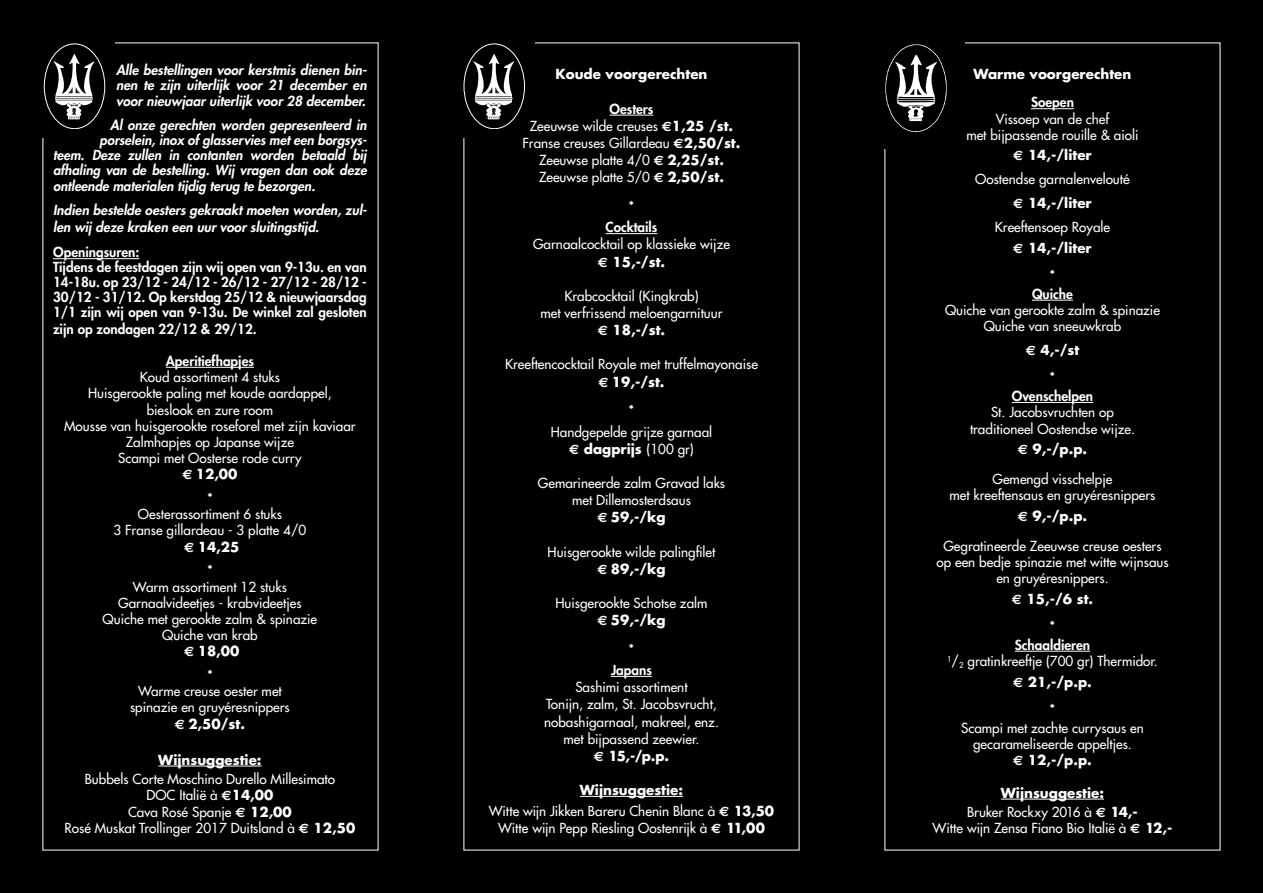
<style>
.page{position:relative;width:1263px;height:893px;background:#000}
.page>*{position:absolute;margin:0;border:0;box-sizing:border-box;transform-origin:0 0}
.t1{font:500 13.5px/16.2px "Futura Std";color:#fff;text-align:center}
.t2{font:italic 800 13.5px/15.6px "Futura Std";color:#fff;text-align:justify}
.t3{font:800 13.5px/15.3px "Futura Std";color:#fff}
.t4{font:700 13.5px/27px "Futura Std";color:#fff;text-align:center}
.s1{font-family:"Euro Sans";font-weight:700}
.s2{font-weight:700}
.s3{font-weight:800}
.s4{font-family:"Euro Sans"}
.s5{font-weight:500}
</style>
<div class="page">
<div style="left:880px;top:38px;width:85px;height:110px;background:#000"></div>
<img style="left:885px;top:44px;width:62px;height:89px">
<hr style="left:1031px;top:108px;width:43px;height:1px;background:#fff">
<hr style="left:1032px;top:300px;width:41px;height:1px;background:#fff">
<hr style="left:1012px;top:402px;width:81px;height:1px;background:#fff">
<hr style="left:1015px;top:651px;width:75px;height:1px;background:#fff">
<hr style="left:1001px;top:799px;width:103px;height:1px;background:#fff">
<div style="left:458px;top:38px;width:76px;height:100px;background:#000"></div>
<div style="left:464px;top:44px;width:61px;height:85px;border:1px solid #fff;border-radius:50%"></div>
<svg style="left:473px;top:54px;width:41px;height:65px"></svg>
<div style="left:38px;top:38px;width:77px;height:100px;background:#000"></div>
<div style="left:44px;top:44px;width:61px;height:85px;border:1px solid #fff;border-radius:50%"></div>
<svg style="left:53px;top:54px;width:41px;height:65px"></svg>
<hr style="left:610px;top:115px;width:43px;height:1px;background:#fff">
<hr style="left:606px;top:233px;width:51px;height:1px;background:#fff">
<hr style="left:611px;top:676px;width:41px;height:1px;background:#fff">
<hr style="left:580px;top:796px;width:103px;height:1px;background:#fff">
<hr style="left:53px;top:258px;width:86px;height:1px;background:#fff">
<hr style="left:166px;top:367px;width:88px;height:1px;background:#fff">
<hr style="left:158px;top:766px;width:104px;height:1px;background:#fff">
<p class="t2" style="left:116px;top:62px;width:252px">Alle bestellingen voor kerstmis dienen bin&shy;nen te zijn uiterlijk voor 21 december en voor nieuwjaar uiterlijk voor 28 december.</p>
<p class="t2" style="left:110px;top:118px;width:258px">Al onze gerechten worden gepresenteerd in</p>
<p class="t2" style="left:100px;top:133px;width:269px">porselein, inox of glasservies met een borgsys-</p>
<p class="t2" style="left:53px;top:148px;width:315px">teem. Deze zullen in contanten worden betaald bij</p>
<p class="t2" style="left:53px;top:163px;width:315px">afhaling van de bestelling. Wij vragen dan ook deze</p>
<p class="t2" style="left:53px;top:179px;width:264px">ontleende materialen tijdig terug te bezorgen.</p>
<p class="t2" style="left:53px;top:202px;width:315px;line-height:16.2px">Indien bestelde oesters gekraakt moeten worden, zul&shy;len wij deze kraken een uur voor sluitingstijd.</p>
<p class="t3" style="left:53px;top:245px;width:315px">Openingsuren:<br>Tijdens de feestdagen zijn wij open van 9-13u. en van 14-18u. op 23/12 - 24/12 - 26/12 - 27/12 - 28/12 - 30/12 - 31/12. Op kerstdag 25/12 &amp; nieuwjaarsdag 1/1 zijn wij open van 9-13u. De winkel zal gesloten zijn op zondagen 22/12 &amp; 29/12.</p>
<p class="t3" style="left:166px;top:353px;width:90px">Aperitiefhapjes</p>
<p class="t1" style="left:64px;top:369px;width:293px">Koud assortiment 4 stuks<br>Huisgerookte paling met koude aardappel, bieslook en zure room<br>Mousse van huisgerookte roseforel met zijn kaviaar<br>Zalmhapjes op Japanse wijze<br>Scampi met Oosterse rode curry<br><span class="s1">E</span> <span class="s2">12,00</span></p>
<p class="t1" style="left:114px;top:490px;width:194px">*<br>Oesterassortiment 6 stuks<br>3 Franse gillardeau - 3 platte 4/0<br><span class="s1">E</span> <span class="s2">14,25</span></p>
<p class="t1" style="left:103px;top:562px;width:216px">*<br>Warm assortiment 12 stuks<br>Garnaalvideetjes - krabvideetjes<br>Quiche met gerookte zalm &amp; spinazie<br>Quiche van krab<br><span class="s1">E</span> <span class="s2">18,00</span></p>
<p class="t1" style="left:130px;top:667px;width:161px">*<br>Warme creuse oester met spinazie en gruyéresnippers<br><span class="s1">E</span> <span class="s2">2,50/st.</span></p>
<p class="t4" style="left:158px;top:746px;width:105px">Wijnsuggestie:</p>
<p class="t1" style="left:65px;top:771px;width:292px">Bubbels Corte Moschino Durello Millesimato<br>DOC Italië à <span class="s1">E</span><span class="s2">14,00<br></span>Cava Rosé Spanje <span class="s1">E</span> <span class="s2">12,00<br></span>Rosé Muskat Trollinger 2017 Duitsland à <span class="s1">E</span> <span class="s2">12,50</span></p>
<p class="t4" style="left:555px;top:60px;width:153px">Koude voorgerechten</p>
<p class="t1" style="left:523px;top:100px;width:219px;line-height:17.1px"><span class="s3">Oesters<br></span>Zeeuwse wilde creuses <span class="s1">E</span><span class="s2">1,25 /st.<br></span>Franse creuses Gillardeau <span class="s1">E</span><span class="s2">2,50/st.<br></span>Zeeuwse platte 4/0 <span class="s1">E</span> <span class="s2">2,25/st.<br></span>Zeeuwse platte 5/0 <span class="s1">E</span> <span class="s2">2,50/st.</span></p>
<p class="t1" style="left:629px;top:198px;width:7px">*</p>
<p class="t3" style="left:606px;top:220px;width:53px">Cocktails</p>
<p class="t1" style="left:533px;top:236px;width:198px;line-height:17.1px">Garnaalcocktail op klassieke wijze<br><span class="s1">E</span> <span class="s2">15,-/st.</span></p>
<p class="t1" style="left:540px;top:287px;width:184px;line-height:17.1px">Krabcocktail (Kingkrab)<br>met verfrissend meloengarnituur<br><span class="s1">E</span> <span class="s2">18,-/st.</span></p>
<p class="t1" style="left:505px;top:356px;width:254px;line-height:17.1px">Kreeftencocktail Royale met truffelmayonaise<br><span class="s1">E</span> <span class="s2">19,-/st.</span></p>
<p class="t1" style="left:551px;top:400px;width:163px;line-height:21px">*<br>Handgepelde grijze garnaal</p>
<p class="t4" style="left:569px;top:435px;width:126px"><span class="s4">E</span> dagprijs <span class="s5">(100 gr)</span></p>
<p class="t1" style="left:538px;top:474px;width:189px;line-height:17.1px">Gemarineerde zalm Gravad laks met Dillemosterdsaus<br><span class="s1">E</span> <span class="s2">59,-/kg</span></p>
<p class="t1" style="left:548px;top:543px;width:169px;line-height:17.1px">Huisgerookte wilde palingfilet<br><span class="s1">E</span> <span class="s2">89,-/kg</span></p>
<p class="t1" style="left:555px;top:594px;width:154px;line-height:17.1px">Huisgerookte Schotse zalm<br><span class="s1">E</span> <span class="s2">59,-/kg</span></p>
<p class="t1" style="left:629px;top:641px;width:7px">*</p>
<p class="t3" style="left:611px;top:662px;width:42px">Japans</p>
<p class="t1" style="left:544px;top:679px;width:176px;line-height:17.1px">Sashimi assortiment<br>Tonijn, zalm, St. Jacobsvrucht, nobashigarnaal, makreel, enz. met bijpassend zeewier.<br><span class="s1">E</span> <span class="s2">15,-/p.p.</span></p>
<p class="t1" style="left:489px;top:780px;width:287px;line-height:20.4px"><span class="s2">Wijnsuggestie:<br></span>Witte wijn Jikken Bareru Chenin Blanc à <span class="s1">E</span> <span class="s2">13,50</span></p>
<p class="t1" style="left:498px;top:820px;width:268px">Witte wijn Pepp Riesling Oostenrijk à <span class="s1">E</span> <span class="s2">11,00</span></p>
<p class="t4" style="left:973px;top:60px;width:159px">Warme voorgerechten</p>
<p class="t3" style="left:1031px;top:95px;width:44px">Soepen</p>
<p class="t1" style="left:966px;top:111px;width:174px">Vissoep van de chef<br>met bijpassende rouille &amp; aioli</p>
<p class="t1" style="left:975px;top:144px;width:156px;line-height:23.9px"><span class="s1">E</span> <span class="s2">14,-/liter<br></span>Oostendse garnalenvelouté<br><span class="s1">E</span> <span class="s2">14,-/liter<br></span>Kreeftensoep Royale</p>
<p class="t4" style="left:1013px;top:234px;width:80px"><span class="s4">E</span> 14,-/liter <span class="s5">*</span></p>
<p class="t3" style="left:1032px;top:286px;width:42px">Quiche</p>
<p class="t1" style="left:945px;top:302px;width:216px">Quiche van gerookte zalm &amp; spinazie<br>Quiche van sneeuwkrab</p>
<p class="t4" style="left:1026px;top:336px;width:55px"><span class="s4">E</span> 4,-/st <span class="s5">*</span></p>
<p class="t3" style="left:1012px;top:388px;width:83px">Ovenschelpen</p>
<p class="t1" style="left:970px;top:404px;width:166px">St. Jacobsvruchten op traditioneel Oostendse wijze.</p>
<p class="t4" style="left:1018px;top:435px;width:71px"><span class="s4">E</span> 9,-/p.p.</p>
<p class="t1" style="left:949px;top:471px;width:207px">Gemengd visschelpje<br>met kreeftensaus en gruyéresnippers</p>
<p class="t4" style="left:1018px;top:502px;width:71px"><span class="s4">E</span> 9,-/p.p.</p>
<p class="t1" style="left:936px;top:537px;width:234px">Gegratineerde Zeeuwse creuse oesters op een bedje spinazie met witte wijnsaus en gruyéresnippers.</p>
<p class="t4" style="left:1012px;top:585px;width:83px"><span class="s4">E</span> 15,-/6 st. <span class="s5">*</span></p>
<p class="t1" style="left:947px;top:637px;width:212px"><span class="s3">Schaaldieren<br></span><sup>1</sup>/<sub>2</sub> gratinkreeftje (700 gr) Thermidor.</p>
<p class="t4" style="left:1013px;top:668px;width:80px"><span class="s4">E</span> 21,-/p.p. <span class="s5">*</span></p>
<p class="t1" style="left:961px;top:720px;width:184px">Scampi met zachte currysaus en gecarameliseerde appeltjes.<br><span class="s1">E</span> <span class="s2">12,-/p.p.</span></p>
<p class="t4" style="left:967px;top:783px;width:172px;line-height:19.5px">Wijnsuggestie:<br><span class="s5">Bruker Rockxy 2016 à</span> <span class="s4">E</span> 14,-</p>
<p class="t1" style="left:933px;top:820px;width:241px">Witte wijn Zensa Fiano Bio Italië à <span class="s1">E</span> <span class="s2">12,-</span></p>
</div>
